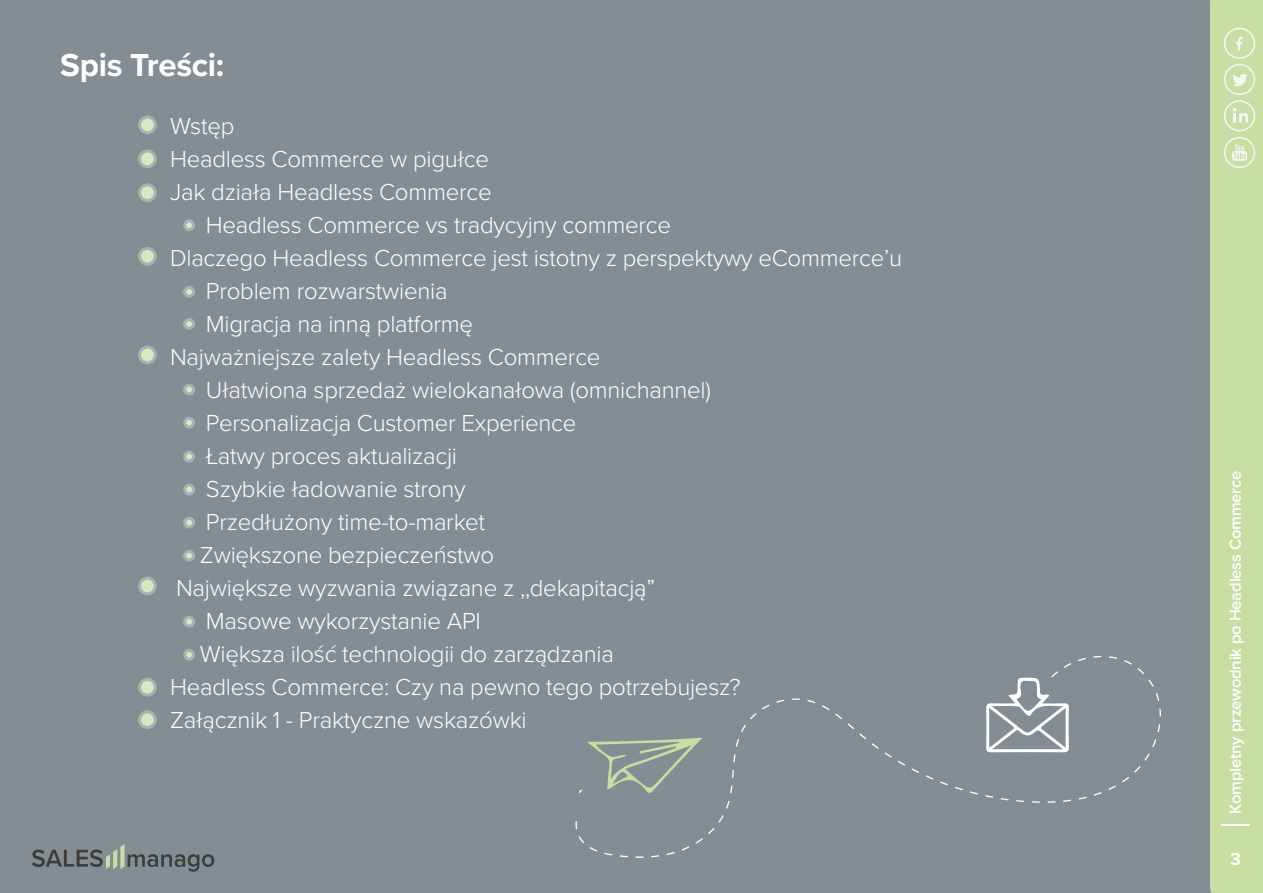
<style>
.page{position:relative;width:1263px;height:893px;background:#858d94}
.page>*{position:absolute;margin:0;border:0;box-sizing:border-box;transform-origin:0 0}
.t1{font:700 33px "Proxima Nova";letter-spacing:-.01em;color:#fff}
.t2{font:300 24px "Proxima Nova";letter-spacing:-.01em;color:#fff}
.t3{font:700 18px "Proxima Nova";color:#fff}
.t4{font:600 16.5px "Proxima Nova";letter-spacing:-.01em;color:#fff}
</style>
<div class="page">
<div style="left:1210px;top:0;width:53px;height:893px;background:#c9dea3"></div>
<hr style="left:1220px;top:824px;width:30px;height:2px;background:#fff">
<svg style="left:1232px;top:74px;width:16px;height:12px"></svg>
<svg style="left:1236px;top:37px;width:6px;height:14px"></svg>
<svg style="left:1233px;top:108px;width:15px;height:14px"></svg>
<svg style="left:1232px;top:144px;width:15px;height:17px"></svg>
<div style="left:1224px;top:28px;width:31px;height:31px;border:2px solid #f6f6f6;border-radius:50%"></div>
<div style="left:1224px;top:64px;width:31px;height:31px;border:2px solid #f6f6f6;border-radius:50%"></div>
<div style="left:1224px;top:100px;width:31px;height:31px;border:2px solid #f6f6f6;border-radius:50%"></div>
<div style="left:1224px;top:137px;width:31px;height:31px;border:2px solid #f6f6f6;border-radius:50%"></div>
<svg style="left:32px;top:844px;width:182px;height:28px"></svg>
<svg style="left:575px;top:656px;width:586px;height:202px"></svg>
<div style="left:140px;top:117px;width:15px;height:16px;background:#dae7bf;border-radius:50%"></div>
<div style="left:138px;top:116px;width:19px;height:18px;border:3px solid #a5b4b1;border-radius:50%"></div>
<div style="left:140px;top:151px;width:15px;height:16px;background:#dae7bf;border-radius:50%"></div>
<div style="left:138px;top:149px;width:19px;height:19px;border:3px solid #a5b4b1;border-radius:50%"></div>
<div style="left:140px;top:185px;width:15px;height:16px;background:#dae7bf;border-radius:50%"></div>
<div style="left:138px;top:183px;width:19px;height:19px;border:3px solid #a5b4b1;border-radius:50%"></div>
<div style="left:185px;top:221px;width:8px;height:9px;background:#dae7bf;border-radius:50%"></div>
<div style="left:183px;top:219px;width:12px;height:12px;border:3px solid #a5b4b1;border-radius:50%"></div>
<div style="left:140px;top:248px;width:15px;height:16px;background:#dae7bf;border-radius:50%"></div>
<div style="left:138px;top:247px;width:19px;height:19px;border:3px solid #a5b4b1;border-radius:50%"></div>
<div style="left:140px;top:347px;width:15px;height:16px;background:#dae7bf;border-radius:50%"></div>
<div style="left:138px;top:346px;width:19px;height:18px;border:3px solid #a5b4b1;border-radius:50%"></div>
<div style="left:140px;top:578px;width:15px;height:16px;background:#dae7bf;border-radius:50%"></div>
<div style="left:138px;top:577px;width:19px;height:18px;border:3px solid #a5b4b1;border-radius:50%"></div>
<div style="left:140px;top:679px;width:15px;height:16px;background:#dae7bf;border-radius:50%"></div>
<div style="left:138px;top:678px;width:19px;height:18px;border:3px solid #a5b4b1;border-radius:50%"></div>
<div style="left:140px;top:712px;width:15px;height:15px;background:#dae7bf;border-radius:50%"></div>
<div style="left:138px;top:710px;width:19px;height:19px;border:3px solid #a5b4b1;border-radius:50%"></div>
<div style="left:185px;top:287px;width:8px;height:9px;background:#dae7bf;border-radius:50%"></div>
<div style="left:183px;top:286px;width:12px;height:12px;border:3px solid #a5b4b1;border-radius:50%"></div>
<div style="left:185px;top:320px;width:8px;height:8px;background:#dae7bf;border-radius:50%"></div>
<div style="left:183px;top:318px;width:12px;height:12px;border:3px solid #a5b4b1;border-radius:50%"></div>
<div style="left:185px;top:385px;width:8px;height:9px;background:#dae7bf;border-radius:50%"></div>
<div style="left:183px;top:384px;width:12px;height:11px;border:3px solid #a5b4b1;border-radius:50%"></div>
<div style="left:185px;top:418px;width:8px;height:9px;background:#dae7bf;border-radius:50%"></div>
<div style="left:183px;top:417px;width:12px;height:11px;border:3px solid #a5b4b1;border-radius:50%"></div>
<div style="left:185px;top:452px;width:8px;height:9px;background:#dae7bf;border-radius:50%"></div>
<div style="left:183px;top:451px;width:12px;height:11px;border:3px solid #a5b4b1;border-radius:50%"></div>
<div style="left:185px;top:485px;width:8px;height:9px;background:#dae7bf;border-radius:50%"></div>
<div style="left:183px;top:484px;width:12px;height:11px;border:3px solid #a5b4b1;border-radius:50%"></div>
<div style="left:185px;top:518px;width:8px;height:9px;background:#dae7bf;border-radius:50%"></div>
<div style="left:183px;top:517px;width:12px;height:11px;border:3px solid #a5b4b1;border-radius:50%"></div>
<div style="left:185px;top:551px;width:8px;height:9px;background:#dae7bf;border-radius:50%"></div>
<div style="left:183px;top:550px;width:12px;height:12px;border:3px solid #a5b4b1;border-radius:50%"></div>
<div style="left:185px;top:617px;width:8px;height:9px;background:#dae7bf;border-radius:50%"></div>
<div style="left:183px;top:616px;width:12px;height:12px;border:3px solid #a5b4b1;border-radius:50%"></div>
<div style="left:185px;top:650px;width:8px;height:9px;background:#dae7bf;border-radius:50%"></div>
<div style="left:183px;top:649px;width:12px;height:12px;border:3px solid #a5b4b1;border-radius:50%"></div>
<p class="t1" style="left:60px;top:40px;width:165px">Spis Treści:</p>
<p class="t2" style="left:170px;top:108px;width:66px">Wstęp</p>
<p class="t2" style="left:170px;top:141px;width:321px">Headless Commerce w pigułce</p>
<p class="t2" style="left:170px;top:174px;width:323px">Jak działa Headless Commerce</p>
<p class="t2" style="left:206px;top:207px;width:467px">Headless Commerce vs tradycyjny commerce</p>
<p class="t2" style="left:170px;top:240px;width:733px">Dlaczego Headless Commerce jest istotny z perspektywy eCommerce’u</p>
<p class="t2" style="left:206px;top:273px;width:243px">Problem rozwarstwienia</p>
<p class="t2" style="left:206px;top:306px;width:269px">Migracja na inną platformę</p>
<p class="t2" style="left:170px;top:339px;width:432px">Najważniejsze zalety Headless Commerce</p>
<p class="t2" style="left:206px;top:372px;width:506px">Ułatwiona sprzedaż wielokanałowa (omnichannel)</p>
<p class="t2" style="left:206px;top:405px;width:372px">Personalizacja Customer Experience</p>
<p class="t2" style="left:206px;top:438px;width:253px">Łatwy proces aktualizacji</p>
<p class="t2" style="left:206px;top:471px;width:261px">Szybkie ładowanie strony</p>
<p class="t2" style="left:206px;top:504px;width:280px">Przedłużony time-to-market</p>
<p class="t2" style="left:200px;top:537px;width:296px">Zwiększone bezpieczeństwo</p>
<p class="t2" style="left:176px;top:570px;width:481px">Największe wyzwania związane z ,,dekapitacją”</p>
<p class="t2" style="left:206px;top:603px;width:276px">Masowe wykorzystanie API</p>
<p class="t2" style="left:200px;top:636px;width:415px">Większa ilość technologii do zarządzania</p>
<p class="t2" style="left:170px;top:669px;width:572px">Headless Commerce: Czy na pewno tego potrzebujesz?</p>
<p class="t2" style="left:170px;top:702px;width:358px">Załącznik 1 - Praktyczne wskazówki</p>
<p class="t4" style="left:1223px;top:813px;width:344px;rotate:-90deg">Kompletny przewodnik po Headless Commerce</p>
<p class="t3" style="left:1230px;top:845px;width:12px">3</p>
</div>
